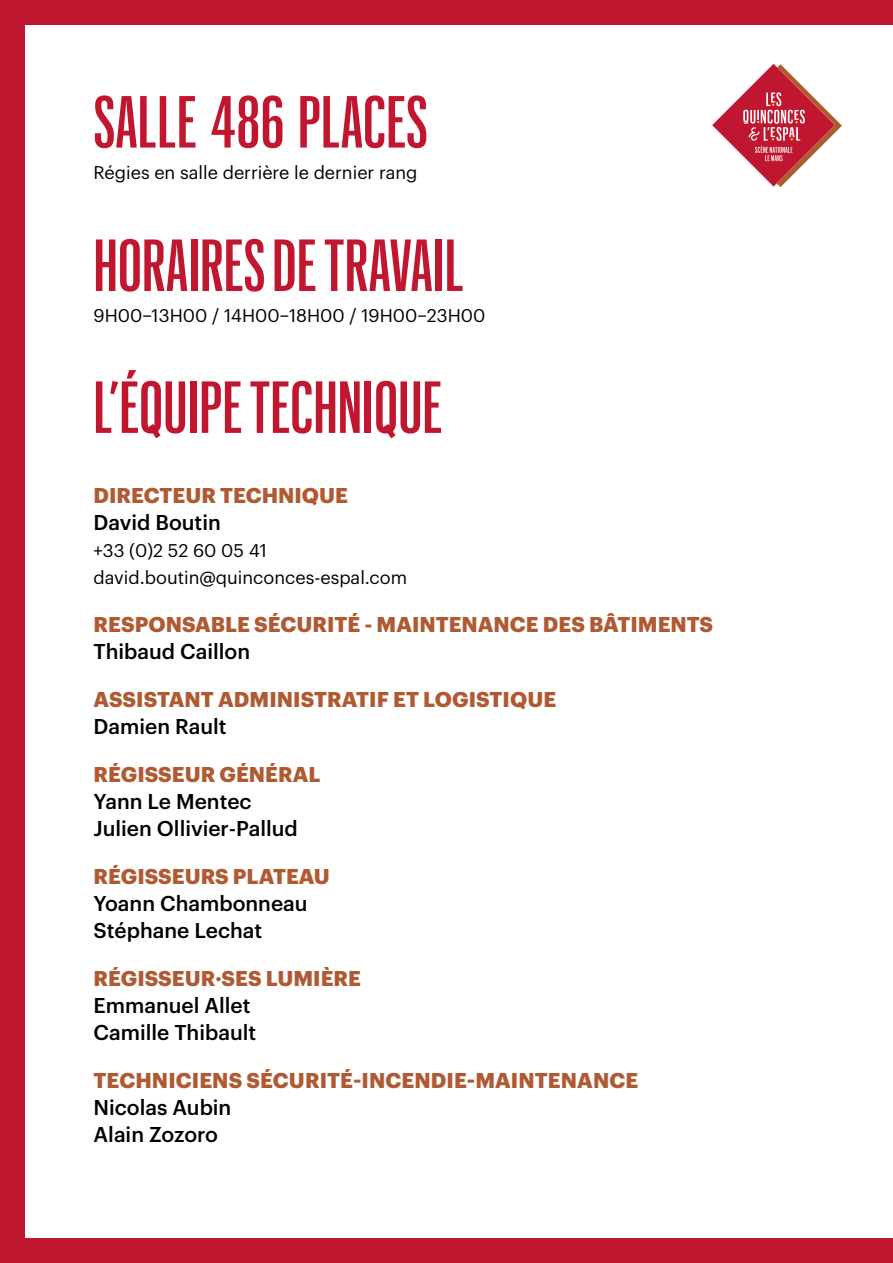
<style>
.page{position:relative;width:893px;height:1263px;background:#fff}
.page>*{position:absolute;margin:0;border:0;box-sizing:border-box;transform-origin:0 0}
.t1{font:500 72px "Graphik XX Cond";letter-spacing:.005em;color:#c11630}
.t2{font:700 21px "Graphik";color:#af5a32}
.t3{font:500 21px/27px "Graphik";color:#000}
.t4{font:18px/27px "Graphik";color:#000}
</style>
<div class="page">
<div style="left:0;top:0;width:24px;height:1263px;background:#c11630"></div>
<div style="left:0;top:0;width:893px;height:24px;background:#c11630"></div>
<div style="left:0;top:1239px;width:893px;height:24px;background:#c11630"></div>
<svg style="left:712px;top:64px;width:123px;height:123px"></svg>
<svg style="left:743px;top:64px;width:99px;height:123px"></svg>
<h1 class="t1" style="left:94px;top:75px;width:336px">SALLE 486 PLACES</h1>
<p class="t4" style="left:94px;top:158px;width:325px">Régies en salle derrière le dernier rang</p>
<h1 class="t1" style="left:94px;top:218px;width:372px">HORAIRES DE TRAVAIL</h1>
<p class="t4" style="left:94px;top:301px;width:393px">9H00–13H00 / 14H00–18H00 / 19H00–23H00</p>
<h1 class="t1" style="left:94px;top:360px;width:350px">L’ÉQUIPE TECHNIQUE</h1>
<p class="t2" style="left:94px;top:479px;width:256px">DIRECTEUR TECHNIQUE</p>
<p class="t3" style="left:94px;top:507px;width:129px">David Boutin</p>
<p class="t4" style="left:94px;top:536px;width:315px">+33 (0)2 52 60 05 41 david.boutin@quinconces-espal.com</p>
<p class="t2" style="left:94px;top:608px;width:621px">RESPONSABLE SÉCURITÉ - MAINTENANCE DES BÂTIMENTS</p>
<p class="t3" style="left:94px;top:636px;width:158px">Thibaud Caillon</p>
<p class="t2" style="left:94px;top:683px;width:464px">ASSISTANT ADMINISTRATIF ET LOGISTIQUE</p>
<p class="t3" style="left:94px;top:711px;width:135px">Damien Rault</p>
<p class="t2" style="left:94px;top:758px;width:228px">RÉGISSEUR GÉNÉRAL</p>
<p class="t3" style="left:94px;top:786px;width:206px">Yann Le Mentec<br>Julien Ollivier-Pallud</p>
<p class="t2" style="left:94px;top:860px;width:238px">RÉGISSEURS PLATEAU</p>
<p class="t3" style="left:94px;top:888px;width:216px">Yoann Chambonneau<br>Stéphane Lechat</p>
<p class="t2" style="left:94px;top:962px;width:269px">RÉGISSEUR·SES LUMIÈRE</p>
<p class="t3" style="left:94px;top:990px;width:164px">Emmanuel Allet<br>Camille Thibault</p>
<p class="t2" style="left:94px;top:1064px;width:546px">TECHNICIENS SÉCURITÉ-INCENDIE-MAINTENANCE</p>
<p class="t3" style="left:94px;top:1092px;width:139px">Nicolas Aubin<br>Alain Zozoro</p>
</div>
